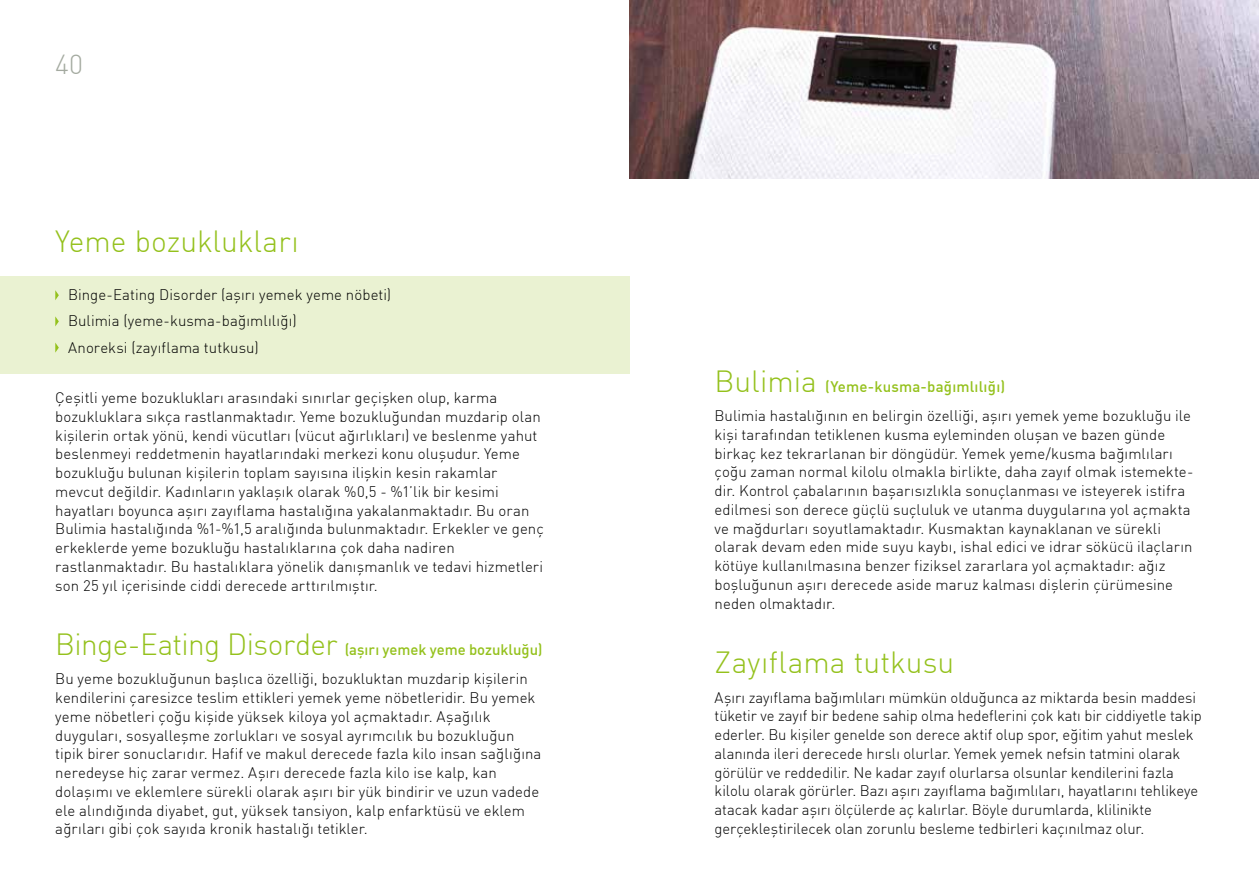
<style>
.page{position:relative;width:1259px;height:893px;background:#fff}
.page>*{position:absolute;margin:0;border:0;box-sizing:border-box;transform-origin:0 0}
.t1{font:300 30px "DIN Offc Pro";color:#94c11c}
.t2{font:300 27px "DIN Offc Pro";color:#a4aaa0}
.t3{font:300 15px/18.8px "DIN Offc Pro";letter-spacing:.005em;color:#000}
.s1{font-size:30px;color:#94c11c}
.s2{font-weight:500;color:#94c11c}
</style>
<div class="page">
<div style="left:0;top:276px;width:629px;height:98px;background:#eaf2d2"></div>
<svg style="left:55px;top:290px;width:4px;height:10px"></svg>
<svg style="left:55px;top:316px;width:4px;height:10px"></svg>
<svg style="left:55px;top:343px;width:4px;height:10px"></svg>
<img style="left:629px;top:0;width:630px;height:179px">
<h2 class="t2" style="left:55px;top:43px;width:29px">40</h2>
<h1 class="t1" style="left:55px;top:218px;width:245px">Yeme bozuklukları</h1>
<p class="t3" style="left:68px;top:280px;width:325px;line-height:26.2px">Binge-Eating Disorder (aşırı yemek yeme nöbeti)<br>Bulimia (yeme-kusma-bağımlılığı)<br>Anoreksi (zayıflama tutkusu)</p>
<p class="t3" style="left:55px;top:387px;width:490px">Çeşitli yeme bozuklukları arasındaki sınırlar geçişken olup, karma bozukluklara sıkça rastlanmaktadır. Yeme bozukluğundan muzdarip olan kişilerin ortak yönü, kendi vücutları (vücut ağırlıkları) ve beslenme yahut beslenmeyi reddetmenin hayatlarındaki merkezi konu oluşudur. Yeme bozukluğu bulunan kişilerin toplam sayısına ilişkin kesin rakamlar mevcut değildir. Kadınların yaklaşık olarak %0,5 - %1’lik bir kesimi hayatları boyunca aşırı zayıflama hastalığına yakalanmaktadır. Bu oran Bulimia hastalığında %1-%1,5 aralığında bulunmaktadır. Erkekler ve genç erkeklerde yeme bozukluğu hastalıklarına çok daha nadiren rastlanmaktadır. Bu hastalıklara yönelik danışmanlık ve tedavi hizmetleri son 25 yıl içerisinde ciddi derecede arttırılmıştır.</p>
<p class="t3" style="left:55px;top:634px;width:489px;line-height:29.4px"><span class="s1">Binge-Eating Disorder</span> <span class="s2">(aşırı yemek yeme bozukluğu)<br></span>Bu yeme bozukluğunun başlıca özelliği, bozukluktan muzdarip kişilerin</p>
<p class="t3" style="left:55px;top:687px;width:488px">kendilerini çaresizce teslim ettikleri yemek yeme nöbetleridir. Bu yemek yeme nöbetleri çoğu kişide yüksek kiloya yol açmaktadır. Aşağılık duyguları, sosyalleşme zorlukları ve sosyal ayrımcılık bu bozukluğun tipik birer sonuclarıdır. Hafif ve makul derecede fazla kilo insan sağlığına neredeyse hiç zarar vermez. Aşırı derecede fazla kilo ise kalp, kan dolaşımı ve eklemlere sürekli olarak aşırı bir yük bindirir ve uzun vadede ele alındığında diyabet, gut, yüksek tansiyon, kalp enfarktüsü ve eklem ağrıları gibi çok sayıda kronik hastalığı tetikler.</p>
<p class="t3" style="left:714px;top:370px;width:478px;line-height:29.4px"><span class="s1">Bulimia</span> <span class="s2">(Yeme-kusma-bağımlılığı)<br></span>Bulimia hastalığının en belirgin özelliği, aşırı yemek yeme bozukluğu ile</p>
<p class="t3" style="left:714px;top:424px;width:480px">kişi tarafından tetiklenen kusma eyleminden oluşan ve bazen günde birkaç kez tekrarlanan bir döngüdür. Yemek yeme/kusma bağımlıları çoğu zaman normal kilolu olmakla birlikte, daha zayıf olmak istemekte&shy;dir. Kontrol çabalarının başarısızlıkla sonuçlanması ve isteyerek istifra edilmesi son derece güçlü suçluluk ve utanma duygularına yol açmakta ve mağdurları soyutlamaktadır. Kusmaktan kaynaklanan ve sürekli olarak devam eden mide suyu kaybı, ishal edici ve idrar sökücü ilaçların kötüye kullanılmasına benzer fiziksel zararlara yol açmaktadır: ağız boşluğunun aşırı derecede aside maruz kalması dişlerin çürümesine neden olmaktadır.</p>
<h1 class="t1" style="left:714px;top:639px;width:241px">Zayıflama tutkusu</h1>
<p class="t3" style="left:714px;top:686px;width:489px">Aşırı zayıflama bağımlıları mümkün olduğunca az miktarda besin maddesi tüketir ve zayıf bir bedene sahip olma hedeflerini çok katı bir ciddiyetle takip ederler. Bu kişiler genelde son derece aktif olup spor, eğitim yahut meslek alanında ileri derecede hırslı olurlar. Yemek yemek nefsin tatmini olarak görülür ve reddedilir. Ne kadar zayıf olurlarsa olsunlar kendilerini fazla kilolu olarak görürler. Bazı aşırı zayıflama bağımlıları, hayatlarını tehlikeye atacak kadar aşırı ölçülerde aç kalırlar. Böyle durumlarda, klilinikte gerçekleştirilecek olan zorunlu besleme tedbirleri kaçınılmaz olur.</p>
</div>
